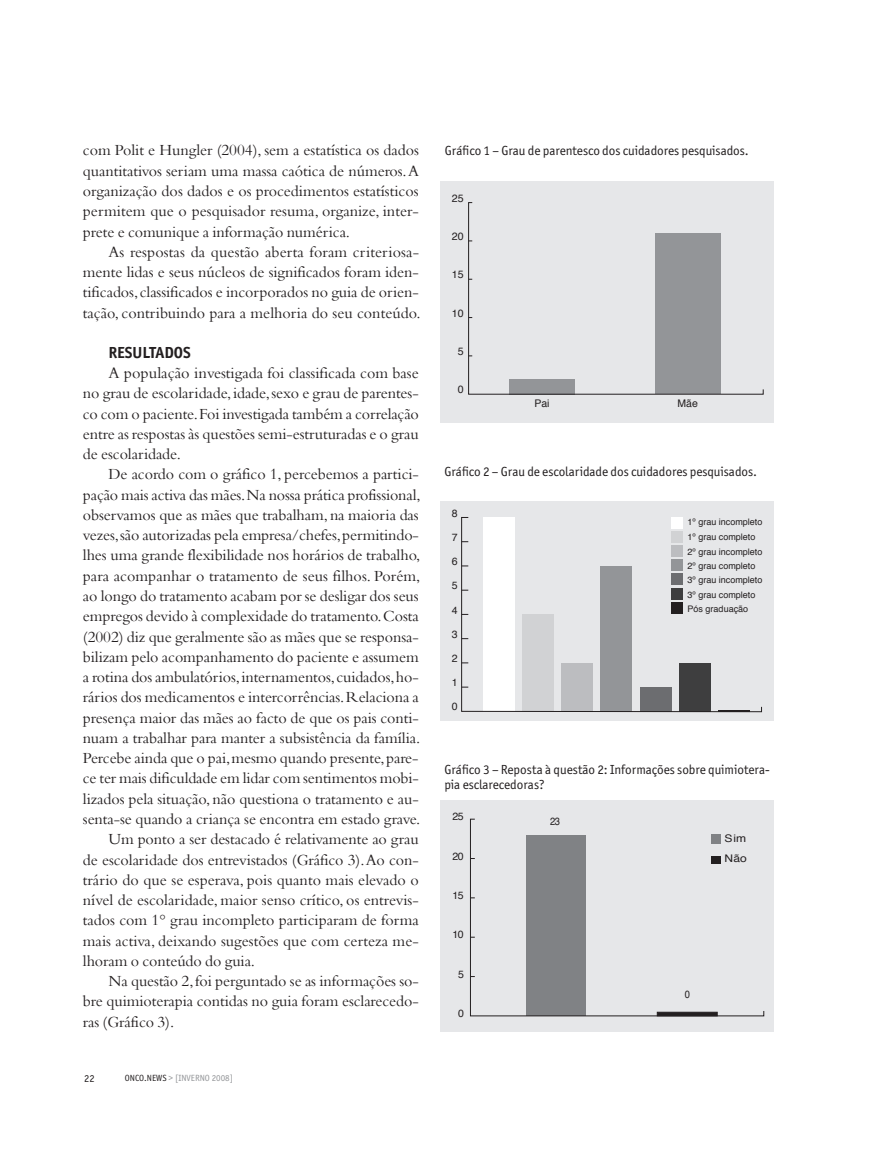
<style>
.page{position:relative;width:893px;height:1149px;background:#fff}
.page>*{position:absolute;margin:0;border:0;box-sizing:border-box;transform-origin:0 0}
.t1{font:16.05px/20.2px "Bembo";letter-spacing:-.005em;color:#231f20;text-align:justify}
.t2{font:700 16.05px "Officina San ITC";letter-spacing:-.005em;color:#231f20}
.t3{font:13.2px/15px "Officina San ITC";letter-spacing:-.005em;color:#231f20}
.t4{font:10.65px "Helvetica";color:#231f20}
.t5{font:10.5px "Helvetica";color:#231f20}
.t6{font:10.5px/20.7px "Helvetica";color:#231f20;scale:1.15 1}
.t7{font:10.5px "Helvetica";color:#231f20;scale:.89 1}
.t8{font:10.5px "Officina San ITC";color:#231f20}
.t9{font:9px/14.4px "Helvetica";color:#231f20}
.t10{font:9px "Officina San ITC";color:#939598}
.s1{font-size:16.35px}
.s2{color:#231f20}
</style>
<div class="page">
<div style="left:440px;top:181px;width:334px;height:241px;background:#e6e7e9"></div>
<svg style="left:468px;top:202px;width:296px;height:193px"></svg>
<div style="left:440px;top:501px;width:334px;height:219px;background:#e6e7e9"></div>
<svg style="left:461px;top:517px;width:301px;height:195px"></svg>
<div style="left:671px;top:517px;width:12px;height:11px;background:#fff"></div>
<div style="left:671px;top:531px;width:12px;height:11px;background:#d1d2d4"></div>
<div style="left:671px;top:545px;width:12px;height:12px;background:#bcbdc0"></div>
<div style="left:671px;top:559px;width:12px;height:12px;background:#939598"></div>
<div style="left:671px;top:573px;width:12px;height:12px;background:#6c6d70"></div>
<div style="left:671px;top:587px;width:12px;height:12px;background:#3e3e3f"></div>
<div style="left:671px;top:601px;width:12px;height:12px;background:#231f20"></div>
<div style="left:440px;top:800px;width:334px;height:231px;background:#e6e7e9"></div>
<svg style="left:470px;top:818px;width:294px;height:198px"></svg>
<p class="t1" style="left:83px;top:140px;width:337px">com Polit e Hungler (2004), sem a estatística os dados quantitativos seriam uma massa caótica de números. A organização dos dados e os procedimentos estatísticos permitem que o pesquisador resuma, organize, inter&shy;prete e comunique a informação numérica.</p>
<p class="t1" style="left:83px;top:241px;width:339px;text-indent:26px">As respostas da questão aberta foram criteriosa&shy;mente lidas e seus núcleos de significados foram iden&shy;tificados, classificados e incorporados no guia de orien&shy;tação, contribuindo para a melhoria do seu conteúdo.</p>
<p class="t2" style="left:108px;top:342px;width:84px">RESULTADOS</p>
<p class="t1" style="left:83px;top:362px;width:338px;text-indent:26px"><span class="s1">A população in</span>vestigada foi classificada com base no grau de escolaridade, idade, sexo e grau de parentes&shy;co com o paciente. Foi investigada também a correlação entre as respostas às questões semi-estruturadas e o grau de escolaridade.</p>
<p class="t1" style="left:108px;top:463px;width:312px">De acordo com o gráfico 1, percebemos a partici-</p>
<p class="t1" style="left:83px;top:484px;width:339px">pação mais activa das mães. Na nossa prática profissional,</p>
<p class="t1" style="left:83px;top:504px;width:337px">observamos que as mães que trabalham, na maioria das</p>
<p class="t1" style="left:83px;top:524px;width:337px">vezes, são autorizadas pela empresa/chefes, permitindo-</p>
<p class="t1" style="left:83px;top:544px;width:339px">lhes uma grande flexibilidade nos horários de trabalho,</p>
<p class="t1" style="left:83px;top:565px;width:339px">para acompanhar o tratamento de seus filhos. Porém,</p>
<p class="t1" style="left:83px;top:585px;width:337px">ao longo do tratamento acabam por se desligar dos seus</p>
<p class="t1" style="left:83px;top:605px;width:337px">empregos devido à complexidade do tratamento. Costa</p>
<p class="t1" style="left:83px;top:625px;width:337px">(2002) diz que geralmente são as mães que se responsa-</p>
<p class="t1" style="left:83px;top:646px;width:337px">bilizam pelo acompanhamento do paciente e assumem</p>
<p class="t1" style="left:83px;top:666px;width:337px">a rotina dos ambulatórios, internamentos, cuidados, ho-</p>
<p class="t1" style="left:83px;top:686px;width:337px">rários dos medicamentos e intercorrências. Relaciona a</p>
<p class="t1" style="left:83px;top:706px;width:337px">presença maior das mães ao facto de que os pais conti-</p>
<p class="t1" style="left:83px;top:727px;width:339px">nuam a trabalhar para manter a subsistência da família.</p>
<p class="t1" style="left:83px;top:747px;width:337px">Percebe ainda que o pai, mesmo quando presente, pare-</p>
<p class="t1" style="left:83px;top:767px;width:337px">ce ter mais dificuldade em lidar com sentimentos mobi-</p>
<p class="t1" style="left:83px;top:787px;width:337px">lizados pela situação, não questiona o tratamento e au-</p>
<p class="t1" style="left:83px;top:808px;width:339px">senta-se quando a criança se encontra em estado grave.</p>
<p class="t1" style="left:108px;top:828px;width:312px">Um ponto a ser destacado é relativamente ao grau</p>
<p class="t1" style="left:83px;top:848px;width:337px">de escolaridade dos entrevistados (Gráfico 3). Ao con-</p>
<p class="t1" style="left:83px;top:868px;width:337px">trário do que se esperava, pois quanto mais elevado o</p>
<p class="t1" style="left:83px;top:889px;width:337px">nível de escolaridade, maior senso crítico, os entrevis-</p>
<p class="t1" style="left:83px;top:909px;width:337px">tados com 1° grau incompleto participaram de forma</p>
<p class="t1" style="left:83px;top:929px;width:337px">mais activa, deixando sugestões que com certeza me-</p>
<p class="t1" style="left:83px;top:949px;width:174px">lhoram o conteúdo do guia.</p>
<p class="t1" style="left:108px;top:970px;width:312px">Na questão 2, foi perguntado se as informações so-</p>
<p class="t1" style="left:83px;top:990px;width:337px">bre quimioterapia contidas no guia foram esclarecedo-</p>
<p class="t1" style="left:83px;top:1010px;width:93px">ras (Gráfico 3).</p>
<p class="t8" style="left:84px;top:1071px;width:12px">22</p>
<p class="t10" style="left:125px;top:1072px;width:110px"><span class="s2">Onco.news</span> &gt; [inverno 2008]</p>
<p class="t3" style="left:445px;top:143px;width:305px">Gráfico 1 – Grau de parentesco dos cuidadores pesquisados.</p>
<p class="t4" style="left:452px;top:189px;width:13px">25</p>
<p class="t4" style="left:452px;top:227px;width:13px">20</p>
<p class="t4" style="left:452px;top:265px;width:13px">15</p>
<p class="t4" style="left:452px;top:303px;width:13px">10</p>
<p class="t4" style="left:458px;top:342px;width:7px">5</p>
<p class="t4" style="left:458px;top:380px;width:7px">0</p>
<p class="t5" style="left:534px;top:394px;width:17px">Pai</p>
<p class="t5" style="left:677px;top:394px;width:22px">Mãe</p>
<p class="t3" style="left:444px;top:463px;width:314px">Gráfico 2 – Grau de escolaridade dos cuidadores pesquisados.</p>
<p class="t5" style="left:452px;top:504px;width:7px">8</p>
<p class="t5" style="left:452px;top:528px;width:7px">7</p>
<p class="t5" style="left:452px;top:552px;width:7px">6</p>
<p class="t5" style="left:452px;top:576px;width:7px">5</p>
<p class="t5" style="left:452px;top:600px;width:7px">4</p>
<p class="t5" style="left:452px;top:625px;width:7px">3</p>
<p class="t5" style="left:452px;top:649px;width:7px">2</p>
<p class="t5" style="left:452px;top:673px;width:7px">1</p>
<p class="t5" style="left:452px;top:697px;width:7px">0</p>
<p class="t9" style="left:688px;top:514px;width:76px">1º grau incompleto<br>1º grau completo<br>2º grau incompleto<br>2º grau completo<br>3º grau incompleto<br>3º grau completo<br>Pós graduação</p>
<p class="t3" style="left:444px;top:761px;width:327px">Gráfico 3 – Reposta à questão 2: Informações sobre quimiotera&shy;pia esclarecedoras?</p>
<p class="t5" style="left:452px;top:807px;width:13px">25</p>
<p class="t5" style="left:452px;top:846px;width:13px">20</p>
<p class="t5" style="left:452px;top:886px;width:13px">15</p>
<p class="t5" style="left:452px;top:925px;width:13px">10</p>
<p class="t5" style="left:458px;top:964px;width:7px">5</p>
<p class="t5" style="left:458px;top:1004px;width:7px">0</p>
<p class="t7" style="left:550px;top:812px;width:13px">23</p>
<p class="t6" style="left:724px;top:827px;width:21px">Sim<br>Não</p>
<p class="t7" style="left:685px;top:984px;width:7px">0</p>
</div>
